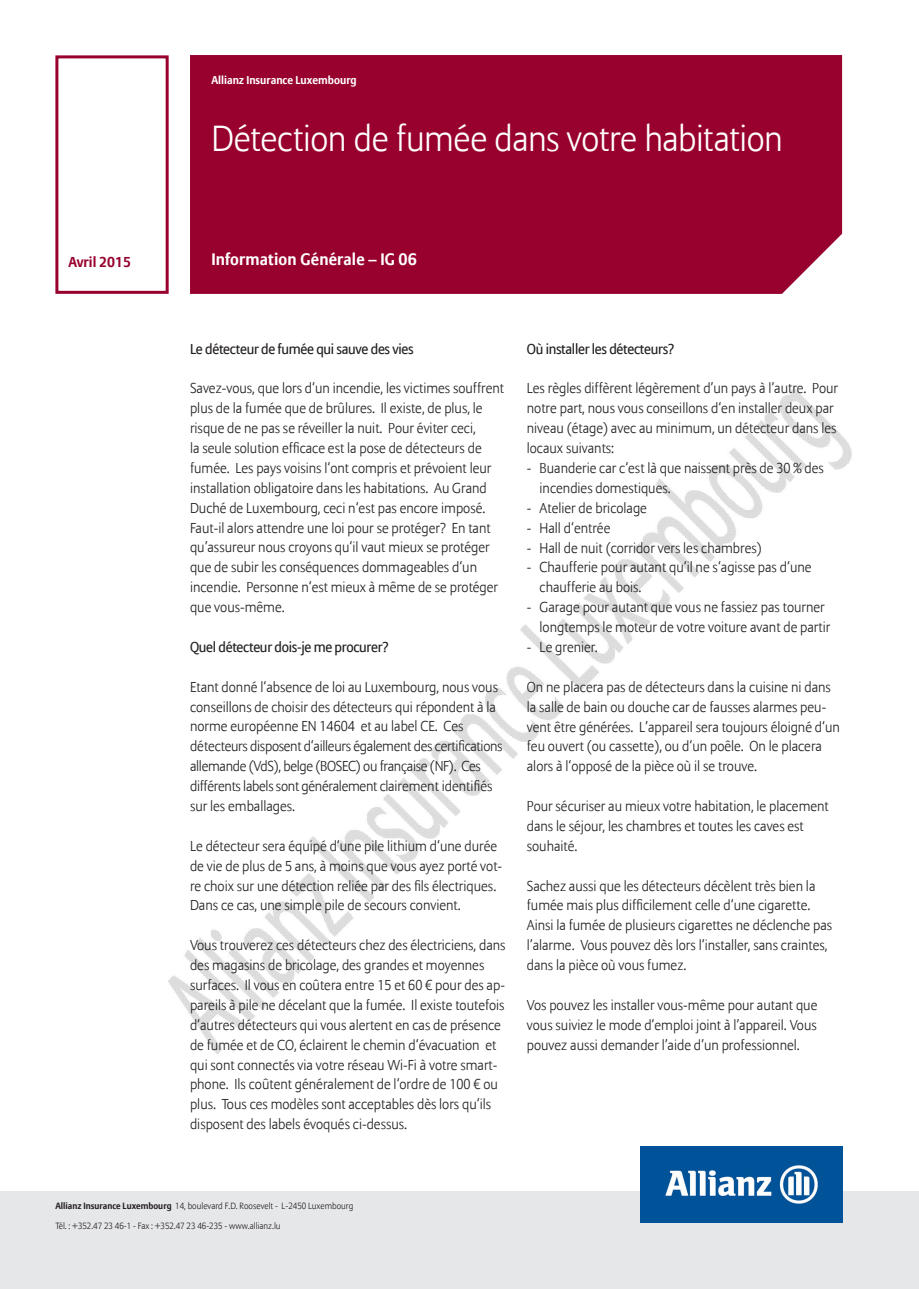
<style>
.page{position:relative;width:919px;height:1289px;background:#fff}
.page>*{position:absolute;margin:0;border:0;box-sizing:border-box;transform-origin:0 0}
.t1{font:300 36px "Allianz Sans";letter-spacing:-.01em;color:#fff}
.t2{font:700 16.5px "Allianz Sans";letter-spacing:.01em;color:#fff}
.t3{font:300 14.25px/20px "Allianz Sans";color:#231f20}
.t4{font:14.25px "Allianz Sans";letter-spacing:-.02em;color:#231f20}
.t5{font:700 14.25px "Allianz Sans";color:#98012d}
.t6{font:700 11.25px "Allianz Sans";color:#fff}
.t7{font:300 9px "Allianz Sans";color:#231f20}
.s1{font-weight:700}
</style>
<div class="page">
<div style="left:0;top:1191px;width:918px;height:97px;background:#e6e7e9"></div>
<img style="left:168px;top:89px;width:684px;height:965px">
<img style="left:640px;top:1146px;width:202px;height:75px">
<div style="left:190px;top:55px;width:652px;height:239px;background:#98012d"></div>
<div style="left:55px;top:55px;width:114px;height:239px;border:3px solid #98012d"></div>
<p class="t6" style="left:211px;top:73px;width:147px">Allianz Insurance Luxembourg</p>
<h1 class="t1" style="left:211px;top:117px;width:573px">Détection de fumée dans votre habitation</h1>
<p class="t5" style="left:68px;top:253px;width:64px">Avril 2015</p>
<p class="t2" style="left:211px;top:249px;width:207px">Information Générale – IG 06</p>
<p class="t4" style="left:190px;top:340px;width:225px">Le détecteur de fumée qui sauve des vies</p>
<p class="t3" style="left:190px;top:379px;width:315px">Savez-vous, que lors d‘un incendie, les victimes souffrent plus de la fumée que de brûlures. Il existe, de plus, le risque de ne pas se réveiller la nuit. Pour éviter ceci,<br>la seule solution efficace est la pose de détecteurs de fumée. Les pays voisins l‘ont compris et prévoient leur installation obligatoire dans les habitations. Au Grand Duché de Luxembourg, ceci n‘est pas encore imposé.<br>Faut-il alors attendre une loi pour se protéger? En tant qu’assureur nous croyons qu‘il vaut mieux se protéger que de subir les conséquences dommageables d‘un incendie. Personne n‘est mieux à même de se protéger que vous-même.</p>
<p class="t4" style="left:190px;top:638px;width:200px">Quel détecteur dois-je me procurer?</p>
<p class="t3" style="left:190px;top:677px;width:314px">Etant donné l‘absence de loi au Luxembourg, nous vous conseillons de choisir des détecteurs qui répondent à la norme européenne EN 14604 et au label CE. Ces détecteurs disposent d‘ailleurs également des certifications allemande (VdS), belge (BOSEC) ou française (NF). Ces différents labels sont généralement clairement identifiés sur les emballages.</p>
<p class="t3" style="left:190px;top:836px;width:314px">Le détecteur sera équipé d‘une pile lithium d‘une durée de vie de plus de 5 ans, à moins que vous ayez porté vot&shy;re choix sur une détection reliée par des fils électriques.<br>Dans ce cas, une simple pile de secours convient.</p>
<p class="t3" style="left:190px;top:935px;width:317px">Vous trouverez ces détecteurs chez des électriciens, dans des magasins de bricolage, des grandes et moyennes surfaces. Il vous en coûtera entre 15 et 60 € pour des ap&shy;pareils à pile ne décelant que la fumée. Il existe toutefois d‘autres détecteurs qui vous alertent en cas de présence de fumée et de CO, éclairent le chemin d‘évacuation et qui sont connectés via votre réseau Wi-Fi à votre smart&shy;phone. Ils coûtent généralement de l‘ordre de 100 € ou plus. Tous ces modèles sont acceptables dès lors qu‘ils disposent des labels évoqués ci-dessus.</p>
<p class="t4" style="left:527px;top:340px;width:149px">Où installer les détecteurs?</p>
<p class="t3" style="left:527px;top:379px;width:313px">Les règles diffèrent légèrement d’un pays à l’autre. Pour notre part, nous vous conseillons d‘en installer deux par niveau (étage) avec au minimum, un détecteur dans les locaux suivants:</p>
<p class="t3" style="left:539px;top:458px;width:286px;text-indent:-13px">- Buanderie car c‘est là que naissent près de 30 % des incendies domestiques.</p>
<p class="t3" style="left:527px;top:498px;width:122px">- Atelier de bricolage</p>
<p class="t3" style="left:527px;top:518px;width:85px">- Hall d‘entrée</p>
<p class="t3" style="left:527px;top:538px;width:236px">- Hall de nuit (corridor vers les chambres)</p>
<p class="t3" style="left:539px;top:558px;width:273px;text-indent:-13px">- Chaufferie pour autant qu‘il ne s‘agisse pas d‘une chaufferie au bois.</p>
<p class="t3" style="left:539px;top:598px;width:292px;text-indent:-13px">- Garage pour autant que vous ne fassiez pas tourner longtemps le moteur de votre voiture avant de partir</p>
<p class="t3" style="left:527px;top:637px;width:72px">- Le grenier.</p>
<p class="t3" style="left:527px;top:677px;width:314px">On ne placera pas de détecteurs dans la cuisine ni dans la salle de bain ou douche car de fausses alarmes peu&shy;vent être générées. L’appareil sera toujours éloigné d‘un feu ouvert (ou cassette), ou d‘un poêle. On le placera alors à l‘opposé de la pièce où il se trouve.</p>
<p class="t3" style="left:527px;top:796px;width:303px">Pour sécuriser au mieux votre habitation, le placement dans le séjour, les chambres et toutes les caves est souhaité.</p>
<p class="t3" style="left:527px;top:876px;width:307px">Sachez aussi que les détecteurs décèlent très bien la fumée mais plus difficilement celle d‘une cigarette.<br>Ainsi la fumée de plusieurs cigarettes ne déclenche pas l’alarme. Vous pouvez dès lors l‘installer, sans craintes, dans la pièce où vous fumez.</p>
<p class="t3" style="left:527px;top:995px;width:292px;text-align:justify">Vos pouvez les installer vous-même pour autant que vous suiviez le mode d‘emploi joint à l’appareil. Vous pouvez aussi demander l’aide d’un professionnel.</p>
<p class="t7" style="left:55px;top:1199px;width:299px"><span class="s1">Allianz Insurance Luxembourg</span> 14, boulevard F.D. Roosevelt - L-2450 Luxembourg</p>
<p class="t7" style="left:55px;top:1219px;width:227px">Tél. : +352.47 23 46-1 - Fax : +352.47 23 46-235 - www.allianz.lu</p>
</div>
